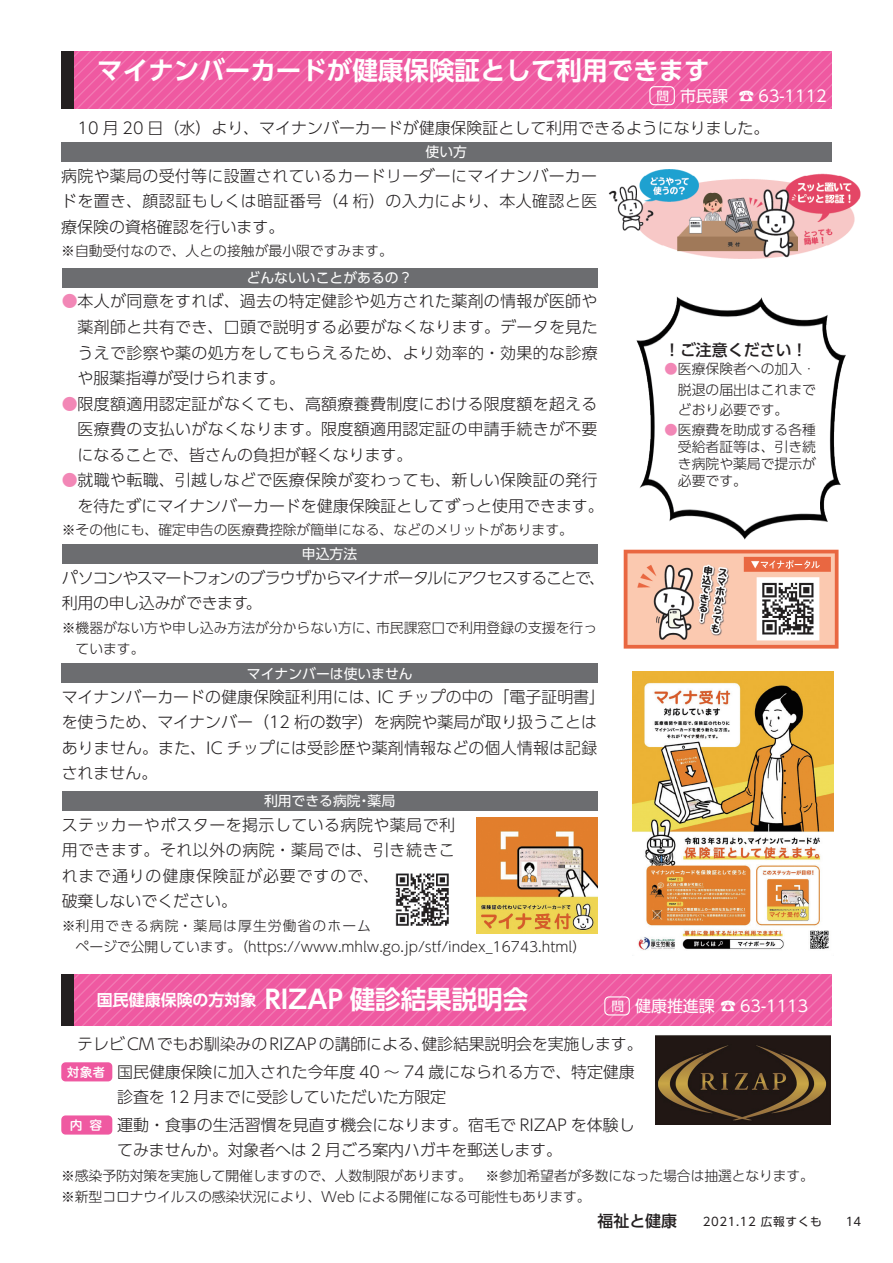
<style>
.page{position:relative;width:893px;height:1263px;background:#fff}
.page>*{position:absolute;margin:0;border:0;box-sizing:border-box;transform-origin:0 0}
.本文{font:700 25.5px "UD Shin Go Pro De";color:#fff}
.本文-2{font:300 15.9px/25.5px "UD Shin Go Pr 6";color:#231f20;text-align:justify}
.本文-3{font:300 15.9px/25.5px "UD Shin Go Pr 6";letter-spacing:.035em;color:#231f20}
.本文-4{font:300 15.9px/25.5px "UD Shin Go Pr 6";letter-spacing:-.075em;color:#231f20}
.本文-5{font:15.9px "UD Shin Go Pr 6";color:#fff}
.本文-6{font:300 15.9px "UD Shin Go Pr 6";letter-spacing:-.025em;color:#231f20}
.本文-7{font:700 15.9px "UD Shin Go Pro De";color:#fff}
.本文-8{font:500 15.9px "PUD Shin Go Pr 6 N";color:#231f20}
.t1{font:500 15.9px "UD Shin Go Pr 6";color:#231f20}
.本文-9{font:300 13.8px/21.3px "UD Shin Go Pr 6";color:#231f20}
.本文-10{font:300 13.8px/17px "PUD Shin Go Pr 6 N";color:#231f20;text-align:justify}
.本文-11{font:13.8px "UD Shin Go Pro";color:#fff}
.本文-12{font:12.75px "Hiragino UD Sans R Std N W6";color:#fff}
.情報コーナー1{font:12.75px "UD Shin Go Pro";color:#fff}
.t2{font:11.7px "UD Shin Go Pro";letter-spacing:.05em;color:#231f20}
.s1{color:#f287b6}
</style>
<div class="page">
<div style="left:61px;top:1062px;width:51px;height:19px;background:#ef59a1;border-radius:4px"></div>
<div style="left:61px;top:1115px;width:51px;height:19px;background:#ef59a1;border-radius:4px"></div>
<img style="left:608px;top:169px;width:253px;height:90px">
<img style="left:623px;top:549px;width:216px;height:100px">
<img style="left:476px;top:817px;width:121px;height:116px">
<img style="left:633px;top:671px;width:201px;height:279px">
<img style="left:656px;top:1035px;width:174px;height:89px">
<svg style="left:74px;top:51px;width:758px;height:57px;background:#ef5ea4"></svg>
<div style="left:649px;top:86px;width:26px;height:19px;border:1px solid #fff;border-radius:4px"></div>
<div style="left:61px;top:51px;width:13px;height:57px;background:#231f20"></div>
<svg style="left:74px;top:974px;width:757px;height:51px;background:#ef5ea4"></svg>
<div style="left:604px;top:996px;width:26px;height:19px;border:1px solid #fff;border-radius:4px"></div>
<div style="left:61px;top:974px;width:13px;height:51px;background:#231f20"></div>
<img style="left:395px;top:873px;width:54px;height:53px">
<div style="left:62px;top:544px;width:535px;height:20px;background:#6c6d70"></div>
<div style="left:62px;top:663px;width:536px;height:20px;background:#6c6d70"></div>
<div style="left:62px;top:791px;width:536px;height:20px;background:#6c6d70"></div>
<div style="left:62px;top:268px;width:535px;height:20px;background:#6c6d70"></div>
<img style="left:636px;top:296px;width:210px;height:244px">
<div style="left:61px;top:142px;width:770px;height:20px;background:#6c6d70"></div>
<p class="本文" style="left:97px;top:49px;width:614px">マイナンバーカードが健康保険証として利用できます</p>
<p class="情報コーナー1" style="left:656px;top:85px;width:14px">問</p>
<p class="本文-5" style="left:680px;top:83px;width:49px">市民課</p>
<p class="本文-5" style="left:739px;top:83px;width:90px">☎ 63-1112</p>
<p class="本文-2" style="left:62px;top:115px;width:709px">　10 月 20 日（水）より、マイナンバーカードが健康保険証として利用できるようになりました。</p>
<p class="本文-11" style="left:426px;top:141px;width:43px">使い方</p>
<p class="本文-2" style="left:61px;top:162px;width:538px">病院や薬局の受付等に設置されているカードリーダーにマイナンバーカードを置き、顔認証もしくは暗証番号（4 桁）の入力により、本人確認と医療保険の資格確認を行います。</p>
<p class="本文-9" style="left:61px;top:240px;width:333px">※自動受付なので、人との接触が最小限ですみます。</p>
<p class="本文-11" style="left:247px;top:267px;width:167px">どんないいことがあるの?</p>
<p class="本文-2" style="left:78px;top:288px;width:521px;text-indent:-16px"><span class="s1">●</span>本人が同意をすれば、過去の特定健診や処方された薬剤の情報が医師や薬剤師と共有でき、口頭で説明する必要がなくなります。データを見たうえで診察や薬の処方をしてもらえるため、より効率的・効果的な診療や服薬指導が受けられます。</p>
<p class="本文-2" style="left:78px;top:390px;width:521px;text-indent:-16px"><span class="s1">●</span>限度額適用認定証がなくても、高額療養費制度における限度額を超える医療費の支払いがなくなります。限度額適用認定証の申請手続きが不要になることで、皆さんの負担が軽くなります。</p>
<p class="本文-2" style="left:78px;top:467px;width:528px;text-indent:-16px"><span class="s1">●</span>就職や転職、引越しなどで医療保険が変わっても、新しい保険証の発行を待たずにマイナンバーカードを健康保険証としてずっと使用できます。</p>
<p class="本文-9" style="left:62px;top:519px;width:513px">※その他にも、確定申告の医療費控除が簡単になる、などのメリットがあります。</p>
<p class="本文-11" style="left:302px;top:543px;width:57px">申込方法</p>
<p class="本文-4" style="left:246px;top:564px;width:361px;text-indent:-184px">パソコンやスマートフォンのブラウザからマイナポータルにアクセスすることで、。</p>
<p class="本文-6" style="left:62px;top:590px;width:188px">利用の申し込みができます</p>
<p class="本文-9" style="left:76px;top:617px;width:306px;text-indent:-14px">※機器がない方や申し込み方法が分からない方に、ています。</p>
<p class="本文-11" style="left:247px;top:662px;width:167px">マイナンバーは使いません</p>
<p class="本文-2" style="left:377px;top:683px;width:229px">IC チップの中の「電子証明書「</p>
<p class="本文-9" style="left:376px;top:617px;width:223px">市民課窓口で利用登録の支援を行っ</p>
<p class="本文-2" style="left:62px;top:683px;width:537px;text-align:left">マイナンバーカードの健康保険証利用には、<br>を使うため、マイナンバー（12 桁の数字）を病院や薬局が取り扱うことはありません。また、IC チップには受診歴や薬剤情報などの個人情報は記録されません。</p>
<p class="本文-11" style="left:368px;top:790px;width:29px">薬局</p>
<p class="本文-11" style="left:264px;top:790px;width:98px">利用できる病院</p>
<p class="本文-3" style="left:62px;top:811px;width:395px">ステッカーやポスターを掲示している病院や薬局で利用できます。それ以外の病院・薬局では、引き続きこれまで通りの健康保険証が必要ですので、<br>破棄しないでください。</p>
<p class="本文-9" style="left:76px;top:914px;width:512px;text-indent:-14px">※利用できる病院・薬局は厚生労働省のホーム<br>ページで公開しています。（https://www.mhlw.go.jp/stf/index_16743.html(</p>
<p class="本文-11" style="left:357px;top:790px;width:15px">・</p>
<p class="本文-7" style="left:97px;top:987px;width:161px">国民健康保険の方対象</p>
<p class="本文" style="left:265px;top:979px;width:265px">RIZAP 健診結果説明会</p>
<p class="本文-8" style="left:664px;top:341px;width:145px">！ご注意ください!</p>
<p class="本文-10" style="left:678px;top:359px;width:140px;line-height:20.2px;text-indent:-14px"><span class="s1">●</span>医療保険者への加入・脱退の届出はこれまでどおり必要です。</p>
<p class="本文-10" style="left:678px;top:422px;width:140px;text-indent:-14px"><span class="s1">●</span>医療費を助成する各種受給者証等は、引き続き病院や薬局で提示が必要です。</p>
<p class="情報コーナー1" style="left:611px;top:996px;width:14px">問</p>
<p class="本文-5" style="left:635px;top:993px;width:175px">健康推進課 ☎ 63-1113</p>
<p class="本文-2" style="left:61px;top:1030px;width:370px">　テレビCMでもお馴染みのRIZAPの講師による、</p>
<p class="本文-2" style="left:117px;top:1058px;width:519px">国民健康保険に加入された今年度 40 ～ 74 歳になられる方で、特定健康</p>
<p class="本文-2" style="left:421px;top:1030px;width:223px">健診結果説明会を実施します。</p>
<p class="本文-12" style="left:67px;top:1062px;width:40px">対象者</p>
<p class="本文-12" style="left:70px;top:1115px;width:14px">内</p>
<p class="本文-12" style="left:89px;top:1115px;width:14px">容</p>
<p class="本文-2" style="left:117px;top:1083px;width:330px">診査を 12 月までに受診していただいた方限定</p>
<p class="本文-2" style="left:117px;top:1112px;width:519px">運動・食事の生活習慣を見直す機会になります。宿毛で RIZAP を体験し</p>
<p class="本文-2" style="left:117px;top:1137px;width:446px">てみませんか。対象者へは 2 月ごろ案内ハガキを郵送します。</p>
<p class="本文-9" style="left:61px;top:1164px;width:754px">※感染予防対策を実施して開催しますので、人数制限があります。　※参加希望者が多数になった場合は抽選となります。</p>
<p class="本文-9" style="left:61px;top:1186px;width:531px">※新型コロナウイルスの感染状況により、Web による開催になる可能性もあります。</p>
<p class="t1" style="left:597px;top:1208px;width:81px">福祉と健康</p>
<p class="t2" style="left:703px;top:1212px;width:120px">2021.12 広報すくも</p>
<p class="t2" style="left:846px;top:1212px;width:17px">14</p>
</div>
